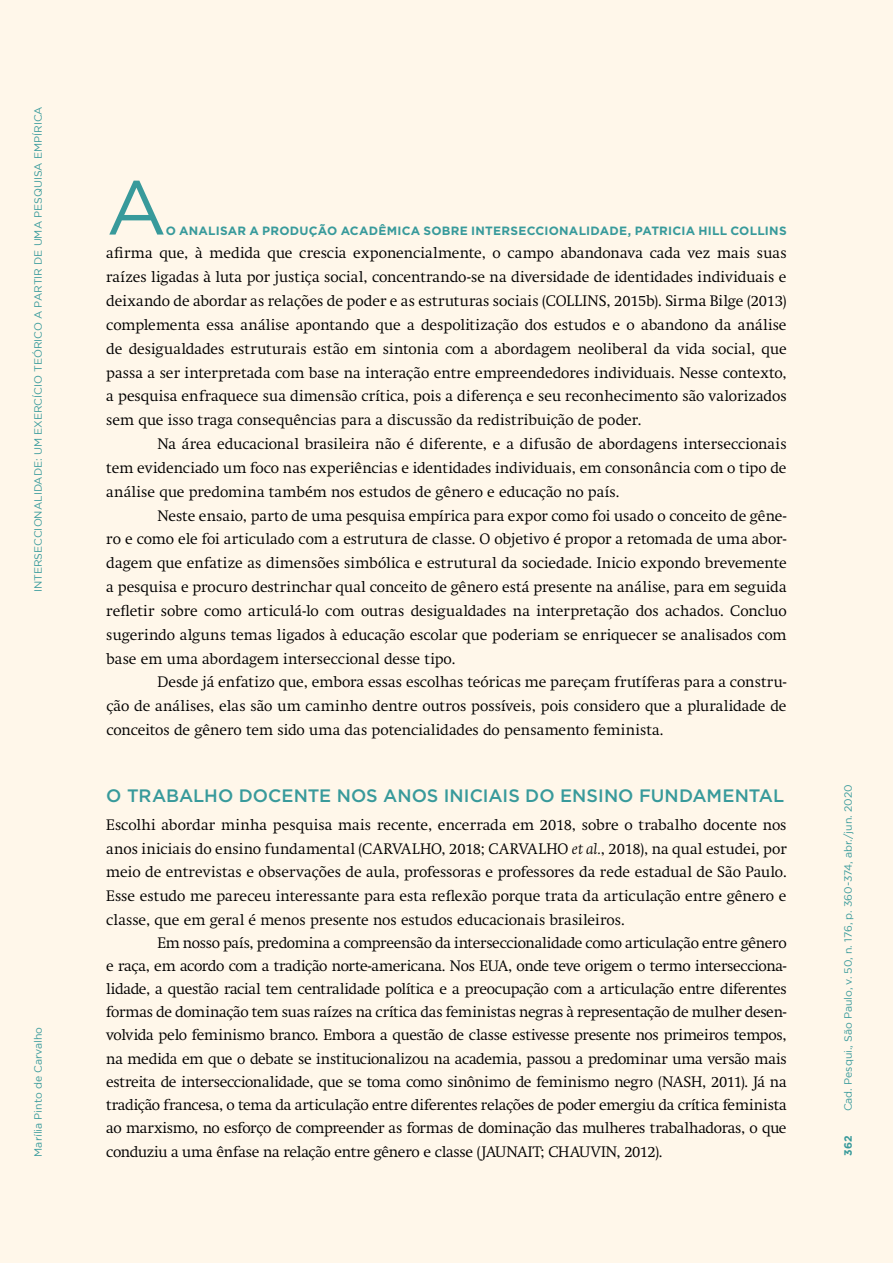
<style>
.page{position:relative;width:893px;height:1263px;background:#fff7ea}
.page>*{position:absolute;margin:0;border:0;box-sizing:border-box;transform-origin:0 0}
.t1{font:76.5px "Gotham HTF";color:#389fa9}
.t2{font:500 18px "Gotham HTF";color:#389fa9}
.t3{font:300 15px/23.9px "Swift";color:#000;text-align:justify}
.t4{font:700 12px "Gotham HTF";letter-spacing:.02em;color:#389fa9}
.t5{font:10.5px "Gotham";color:#389fa9}
.t6{font:700 10.5px "Gotham";color:#389fa9}
.s1{font-style:italic}
</style>
<div class="page">
<p class="t5" style="left:32px;top:592px;width:487px;rotate:-90deg">INTERSECCIONALIDADE: UM EXERCÍCIO TEÓRICO A PARTIR DE UMA PESQUISA EMPÍRICA</p>
<p class="t5" style="left:32px;top:1157px;width:131px;rotate:-90deg">Marília Pinto de Carvalho</p>
<h1 class="t1" style="left:106px;top:165px;width:62px">A</h1>
<p class="t4" style="left:166px;top:223px;width:622px">O ANALISAR A PRODUÇÃO ACADÊMICA SOBRE INTERSECCIONALIDADE, PATRICIA HILL COLLINS</p>
<p class="t3" style="left:106px;top:241px;width:682px">afirma que, à medida que crescia exponencialmente, o campo abandonava cada vez mais suas raízes ligadas à luta por justiça social, concentrando-se na diversidade de identidades individuais e deixando de abordar as relações de poder e as estruturas sociais (COLLINS, 2015b). Sirma Bilge (2013) complementa essa análise apontando que a despolitização dos estudos e o abandono da análise de desigualdades estruturais estão em sintonia com a abordagem neoliberal da vida social, que passa a ser interpretada com base na interação entre empreendedores individuais. Nesse contexto, a pesquisa enfraquece sua dimensão crítica, pois a diferença e seu reconhecimento são valorizados sem que isso traga consequências para a discussão da redistribuição de poder.</p>
<p class="t3" style="left:106px;top:432px;width:682px;text-indent:51px">Na área educacional brasileira não é diferente, e a difusão de abordagens interseccionais tem evidenciado um foco nas experiências e identidades individuais, em consonância com o tipo de análise que predomina também nos estudos de gênero e educação no país.</p>
<p class="t3" style="left:106px;top:504px;width:682px;text-indent:51px">Neste ensaio, parto de uma pesquisa empírica para expor como foi usado o conceito de gêne&shy;ro e como ele foi articulado com a estrutura de classe. O objetivo é propor a retomada de uma abor&shy;dagem que enfatize as dimensões simbólica e estrutural da sociedade. Inicio expondo brevemente a pesquisa e procuro destrinchar qual conceito de gênero está presente na análise, para em seguida refletir sobre como articulá-lo com outras desigualdades na interpretação dos achados. Concluo sugerindo alguns temas ligados à educação escolar que poderiam se enriquecer se analisados com base em uma abordagem interseccional desse tipo.</p>
<p class="t3" style="left:106px;top:670px;width:682px;text-indent:51px">Desde já enfatizo que, embora essas escolhas teóricas me pareçam frutíferas para a constru&shy;ção de análises, elas são um caminho dentre outros possíveis, pois considero que a pluralidade de conceitos de gênero tem sido uma das potencialidades do pensamento feminista.</p>
<p class="t2" style="left:106px;top:785px;width:679px">O TRABALHO DOCENTE NOS ANOS INICIAIS DO ENSINO FUNDAMENTAL</p>
<p class="t3" style="left:106px;top:813px;width:682px">Escolhi abordar minha pesquisa mais recente, encerrada em 2018, sobre o trabalho docente nos anos iniciais do ensino fundamental (CARVALHO, 2018; CARVALHO <span class="s1">et al.</span>, 2018), na qual estudei, por meio de entrevistas e observações de aula, professoras e professores da rede estadual de São Paulo.<br>Esse estudo me pareceu interessante para esta reflexão porque trata da articulação entre gênero e classe, que em geral é menos presente nos estudos educacionais brasileiros.</p>
<p class="t3" style="left:106px;top:931px;width:682px;line-height:23.1px;text-indent:51px">Em nosso país, predomina a compreensão da interseccionalidade como articulação entre gênero e raça, em acordo com a tradição norte-americana. Nos EUA, onde teve origem o termo intersecciona&shy;lidade, a questão racial tem centralidade política e a preocupação com a articulação entre diferentes formas de dominação tem suas raízes na crítica das feministas negras à representação de mulher desen&shy;volvida pelo feminismo branco. Embora a questão de classe estivesse presente nos primeiros tempos, na medida em que o debate se institucionalizou na academia, passou a predominar uma versão mais estreita de interseccionalidade, que se toma como sinônimo de feminismo negro (NASH, 2011). Já na tradição francesa, o tema da articulação entre diferentes relações de poder emergiu da crítica feminista ao marxismo, no esforço de compreender as formas de dominação das mulheres trabalhadoras, o que conduziu a uma ênfase na relação entre gênero e classe (JAUNAIT; CHAUVIN, 2012).</p>
<p class="t5" style="left:842px;top:1111px;width:328px;rotate:-90deg">Cad. Pesqui., São Paulo, v. 50, n. 176, p. 360-374, abr./jun. 2020</p>
<p class="t6" style="left:842px;top:1155px;width:22px;rotate:-90deg">362</p>
</div>
